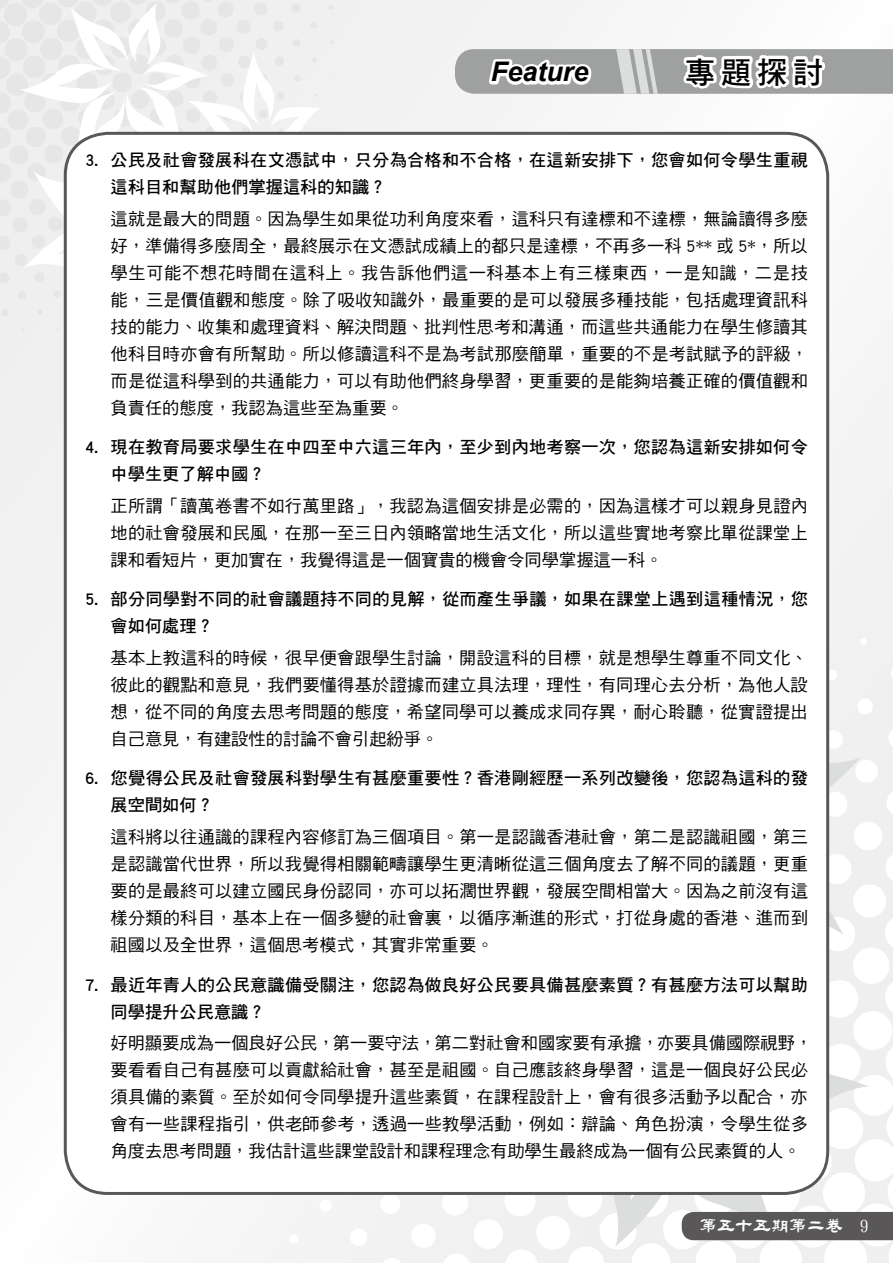
<style>
.page{position:relative;width:893px;height:1263px;background:#efefef}
.page>*{position:absolute;margin:0;border:0;box-sizing:border-box;transform-origin:0 0}
.t1{font:30px "DF Hei Std W7";color:#000}
.t2{font:italic 700 27px "Arial";color:#000}
.t3{font:17.25px/27px "DF Hei Std W5";letter-spacing:.01em;color:#000;text-align:justify}
.t4{font:17.25px/27px "DF Hei Std W7";letter-spacing:.01em;color:#000}
.t5{font:15.45px "winman tun 10002";color:#fff;scale:1.16 1}
</style>
<div class="page">
<svg style="left:829px;top:656px;width:32px;height:288px"></svg>
<svg style="left:613px;top:944px;width:256px;height:302px"></svg>
<svg style="left:20px;top:3px;width:310px;height:319px"></svg>
<div style="left:65px;top:133px;width:763px;height:1060px;background:#fff;border-radius:43px"></div>
<svg style="left:455px;top:49px;width:438px;height:45px"></svg>
<div style="left:682px;top:1212px;width:211px;height:28px;background:#595757"></div>
<h2 class="t2" style="left:491px;top:54px;width:99px">Feature</h2>
<h1 class="t1" style="left:685px;top:56px;width:139px">專題探討</h1>
<p class="t4" style="left:111px;top:146px;width:699px;text-indent:-26px">3. 公民及社會發展科在文憑試中，只分為合格和不合格，在這新安排下，您會如何令學生重視這科目和幫助他們掌握這科的知識？</p>
<p class="t3" style="left:111px;top:205px;width:699px">這就是最大的問題。因為學生如果從功利角度來看，這科只有達標和不達標，無論讀得多麼好，準備得多麼周全，最終展示在文憑試成績上的都只是達標，不再多一科 5** 或 5*，所以學生可能不想花時間在這科上。我告訴他們這一科基本上有三樣東西，一是知識，二是技能，三是價值觀和態度。除了吸收知識外，最重要的是可以發展多種技能，包括處理資訊科技的能力、收集和處理資料、解決問題、批判性思考和溝通，而這些共通能力在學生修讀其他科目時亦會有所幫助。所以修讀這科不是為考試那麼簡單，重要的不是考試賦予的評級，而是從這科學到的共通能力，可以有助他們終身學習，更重要的是能夠培養正確的價值觀和負責任的態度，我認為這些至為重要。</p>
<p class="t4" style="left:111px;top:433px;width:699px;text-indent:-26px">4. 現在教育局要求學生在中四至中六這三年內，至少到內地考察一次，您認為這新安排如何令中學生更了解中國？</p>
<p class="t3" style="left:111px;top:492px;width:699px">正所謂「讀萬卷書不如行萬里路」，我認為這個安排是必需的，因為這樣才可以親身見證內地的社會發展和民風，在那一至三日內領略當地生活文化，所以這些實地考察比單從課堂上課和看短片，更加實在，我覺得這是一個寶貴的機會令同學掌握這一科。</p>
<p class="t4" style="left:111px;top:585px;width:699px;text-indent:-26px">5. 部分同學對不同的社會議題持不同的見解，從而產生爭議，如果在課堂上遇到這種情況，您會如何處理？</p>
<p class="t3" style="left:111px;top:644px;width:699px">基本上教這科的時候，很早便會跟學生討論，開設這科的目標，就是想學生尊重不同文化、彼此的觀點和意見，我們要懂得基於證據而建立具法理，理性，有同理心去分析，為他人設想，從不同的角度去思考問題的態度，希望同學可以養成求同存異，耐心聆聽，從實證提出自己意見，有建設性的討論不會引起紛爭。</p>
<p class="t4" style="left:111px;top:764px;width:699px;text-indent:-26px">6. 您覺得公民及社會發展科對學生有甚麼重要性？香港剛經歷一系列改變後，您認為這科的發展空間如何？</p>
<p class="t3" style="left:111px;top:823px;width:699px">這科將以往通識的課程內容修訂為三個項目。第一是認識香港社會，第二是認識祖國，第三是認識當代世界，所以我覺得相關範疇讓學生更清晰從這三個角度去了解不同的議題，更重要的是最終可以建立國民身份認同，亦可以拓濶世界觀，發展空間相當大。因為之前沒有這樣分類的科目，基本上在一個多變的社會裏，以循序漸進的形式，打從身處的香港、進而到祖國以及全世界，這個思考模式，其實非常重要。</p>
<p class="t4" style="left:111px;top:970px;width:699px;text-indent:-26px">7. 最近年青人的公民意識備受關注，您認為做良好公民要具備甚麼素質？有甚麼方法可以幫助同學提升公民意識？</p>
<p class="t3" style="left:111px;top:1029px;width:703px;text-align:left">好明顯要成為一個良好公民，第一要守法，第二對社會和國家要有承擔，亦要具備國際視野，要看看自己有甚麼可以貢獻給社會，甚至是祖國。自己應該終身學習，這是一個良好公民必須具備的素質。至於如何令同學提升這些素質，在課程設計上，會有很多活動予以配合，亦會有一些課程指引，供老師參考，透過一些教學活動，例如：辯論、角色扮演，令學生從多角度去思考問題，我估計這些課堂設計和課程理念有助學生最終成為一個有公民素質的人。</p>
<p class="t5" style="left:699px;top:1218px;width:147px">第五十五期第二卷 9</p>
</div>
